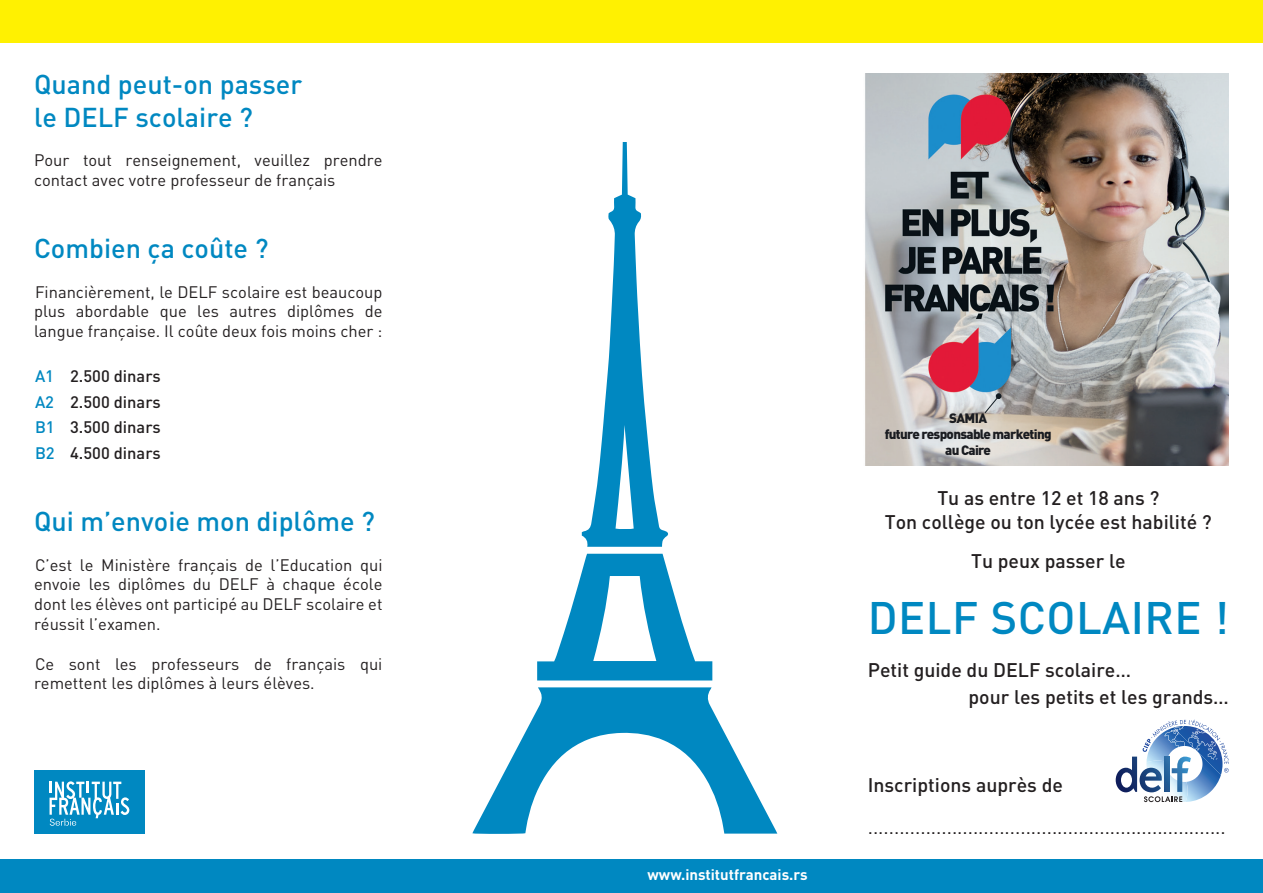
<style>
.page{position:relative;width:1263px;height:893px;background:#fff}
.page>*{position:absolute;margin:0;border:0;box-sizing:border-box;transform-origin:0 0}
.t1{font:500 45px "DINOT";letter-spacing:.01em;color:#0088c1}
.t2{font:500 27px/32.4px "DINOT";color:#0088c1}
.t3{font:500 19.5px/24px "DINOT";color:#231f20;text-align:center}
.t4{font:19.5px "DINOT";color:#231f20}
.t5{font:16.5px/19.8px "DINOT";color:#231f20}
.t6{font:500 16.5px/25.5px "DINOT";color:#231f20;text-align:justify}
.t7{font:700 15px "DINOT";color:#fff}
.t8{font:900 13.35px/16px "DIN";letter-spacing:-.05em;color:#1a1c21;text-align:center}
.s1{color:#0088c1}
</style>
<div class="page">
<div style="left:0;top:860px;width:1263px;height:33px;background:#0088c1"></div>
<img style="left:865px;top:74px;width:364px;height:392px">
<svg style="left:984px;top:393px;width:17px;height:21px"></svg>
<svg style="left:1116px;top:720px;width:113px;height:82px"></svg>
<svg style="left:472px;top:687px;width:305px;height:147px"></svg>
<svg style="left:582px;top:142px;width:86px;height:405px"></svg>
<svg style="left:537px;top:554px;width:175px;height:126px"></svg>
<div style="left:0;top:0;width:1263px;height:42px;background:#fff101"></div>
<div style="left:34px;top:770px;width:111px;height:64px;background:#0088c1"></div>
<svg style="left:50px;top:781px;width:79px;height:45px"></svg>
<h2 class="t2" style="left:34px;top:68px;width:270px">Quand peut-on passer le DELF scolaire ?</h2>
<p class="t5" style="left:34px;top:150px;width:350px">Pour tout renseignement, veuillez prendre contact avec votre professeur de français</p>
<h2 class="t2" style="left:34px;top:231px;width:236px">Combien ça coûte ?</h2>
<p class="t5" style="left:34px;top:281px;width:350px;text-align:justify">Financièrement, le DELF scolaire est beaucoup plus abordable que les autres diplômes de langue française. Il coûte deux fois moins cher :</p>
<p class="t6" style="left:35px;top:363px;width:127px"><span class="s1">A1</span> 2.500 dinars <span class="s1">A2</span> 2.500 dinars <span class="s1">B1</span> 3.500 dinars <span class="s1">B2</span> 4.500 dinars</p>
<h2 class="t2" style="left:34px;top:504px;width:342px">Qui m’envoie mon diplôme ?</h2>
<p class="t5" style="left:34px;top:554px;width:350px;text-align:justify">C’est le Ministère français de l’Education qui envoie les diplômes du DELF à chaque école dont les élèves ont participé au DELF scolaire et réussit l’examen.</p>
<p class="t5" style="left:34px;top:653px;width:350px">Ce sont les professeurs de français qui remettent les diplômes à leurs élèves.</p>
<p class="t7" style="left:648px;top:865px;width:162px">www.institutfrancais.rs</p>
<p class="t8" style="left:885px;top:409px;width:168px">Samia<br>future responsable marketing au Caire</p>
<p class="t3" style="left:885px;top:485px;width:329px">Tu as entre 12 et 18 ans ?<br>Ton collège ou ton lycée est habilité ?</p>
<p class="t3" style="left:971px;top:549px;width:156px">Tu peux passer le</p>
<h1 class="t1" style="left:868px;top:589px;width:363px">DELF SCOLAIRE !</h1>
<p class="t3" style="left:968px;top:656px;width:262px;line-height:27px;text-align:left;text-indent:-101px">Petit guide du DELF scolaire…<br>pour les petits et les grands…</p>
<p class="t3" style="left:868px;top:772px;width:197px">Inscriptions auprès de</p>
<p class="t4" style="left:868px;top:815px;width:360px">....................................................................</p>
</div>
